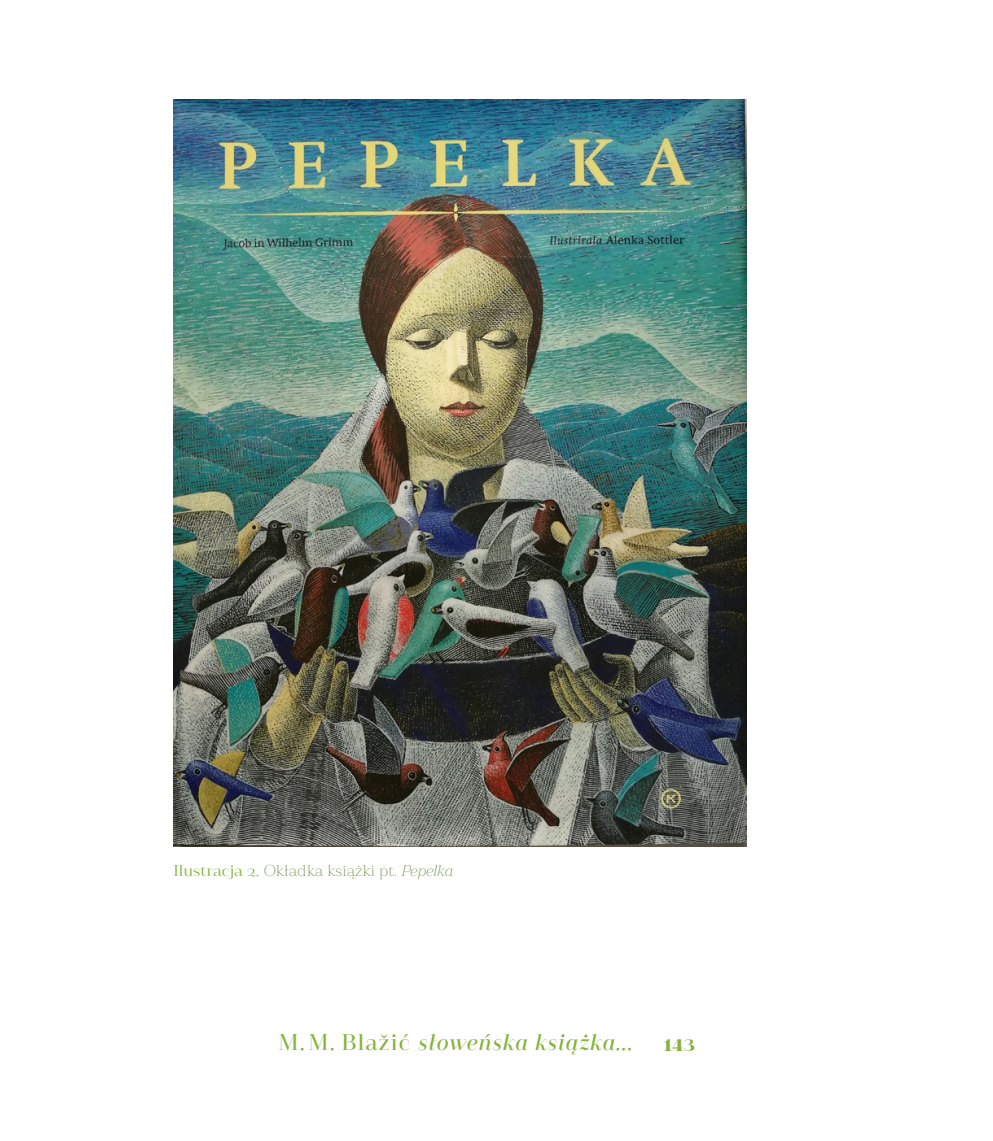
<style>
.page{position:relative;width:993px;height:1141px;background:#fff}
.page>*{position:absolute;margin:0;border:0;box-sizing:border-box;transform-origin:0 0}
.t1{font:italic 600 22.75px "Camila";letter-spacing:.05em;color:#85b33b}
.t2{font:22.75px "spinwerad C Bold";color:#85b33b}
.t3{font:300 15.75px "Camila";color:#577e2c;scale:1.05 1}
.s1{font-weight:500;color:#85b33b}
.s2{font-style:italic}
.s3{font-style:normal}
</style>
<div class="page">
<img style="left:174px;top:99px;width:572px;height:747px">
<p class="t3" style="left:173px;top:861px;width:267px"><span class="s1">Ilustracja 2.</span> Okładka książki pt. <span class="s2">Pepelka</span></p>
<h1 class="t1" style="left:278px;top:1029px;width:355px"><span class="s3">M. M. Blažić</span> słoweńska książka...</h1>
<h1 class="t2" style="left:664px;top:1027px;width:32px">143</h1>
</div>
